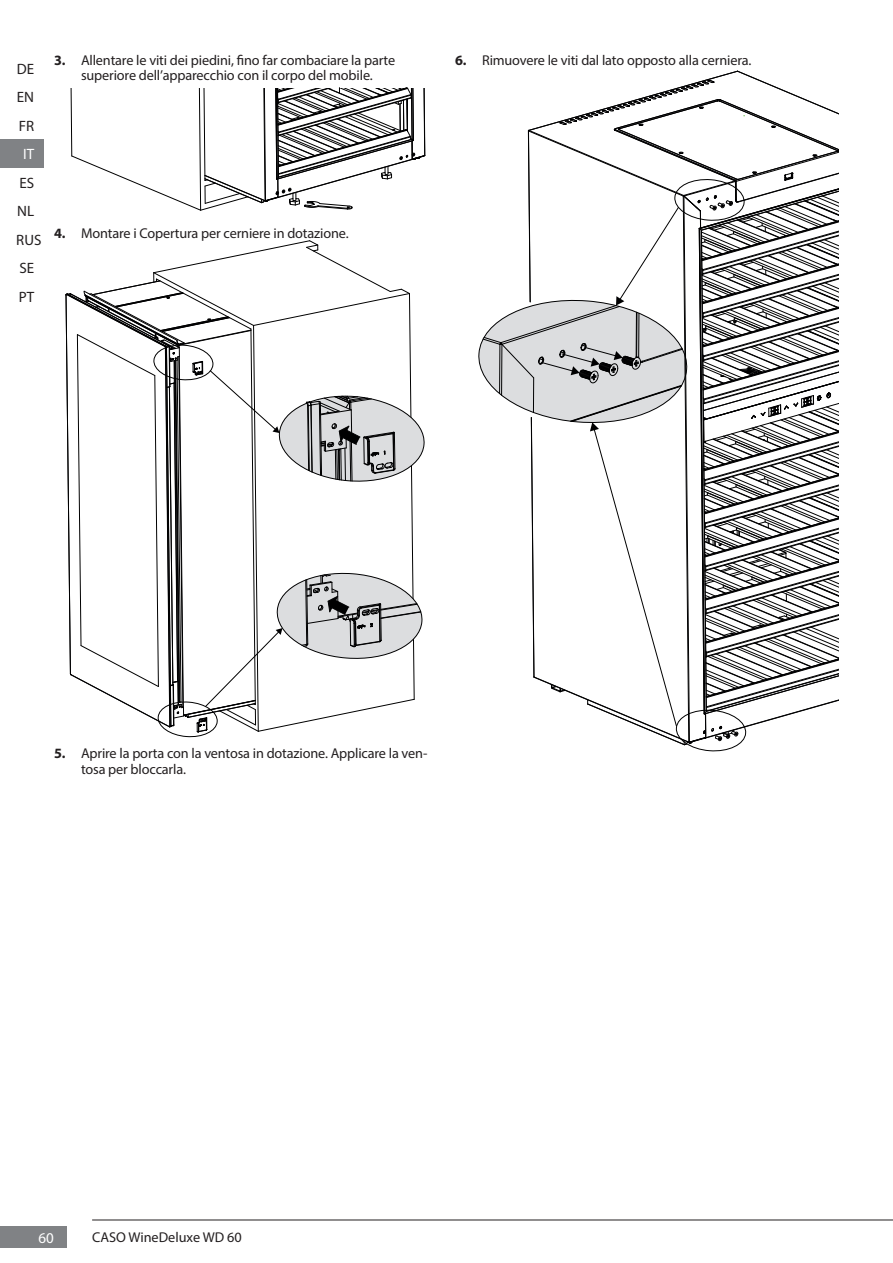
<style>
.page{position:relative;width:893px;height:1263px;background:#fff}
.page>*{position:absolute;margin:0;border:0;box-sizing:border-box;transform-origin:0 0}
.t1{font:15px/28.5px "Myriad Pro";color:#231f20;text-align:justify}
.t2{font:15px "Myriad Pro";color:#fff}
.t3{font:14.25px/15.8px "Myriad Pro";letter-spacing:-.01em;color:#231f20;text-align:center}
.s1{font-weight:700}
</style>
<div class="page">
<hr style="left:92px;top:1219px;width:801px;height:1px;background:#231f20">
<div style="left:0;top:1226px;width:67px;height:22px;background:#808285"></div>
<div style="left:0;top:139px;width:43px;height:29px;background:#808285"></div>
<svg style="left:70px;top:87px;width:355px;height:124px"></svg>
<svg style="left:66px;top:240px;width:359px;height:498px"></svg>
<svg style="left:478px;top:71px;width:361px;height:681px"></svg>
<p class="t1" style="left:17px;top:54px;width:19px">DE EN FR</p>
<p class="t2" style="left:23px;top:145px;width:13px">IT</p>
<p class="t1" style="left:19px;top:168px;width:16px">ES</p>
<p class="t1" style="left:17px;top:197px;width:18px">NL</p>
<p class="t1" style="left:16px;top:225px;width:27px">RUS</p>
<p class="t1" style="left:19px;top:254px;width:16px">SE</p>
<p class="t1" style="left:19px;top:282px;width:17px">PT</p>
<p class="t3" style="left:54px;top:52px;width:343px"><span class="s1">3.</span> Allentare le viti dei piedini, fino far combaciare la parte superiore dell’apparecchio con il corpo del mobile.</p>
<p class="t3" style="left:54px;top:225px;width:296px"><span class="s1">4.</span> Montare i Copertura per cerniere in dotazione.</p>
<p class="t3" style="left:455px;top:52px;width:298px"><span class="s1">6.</span> Rimuovere le viti dal lato opposto alla cerniera.</p>
<p class="t3" style="left:81px;top:745px;width:348px;text-align:left;text-indent:-27px"><span class="s1">5.</span> Aprire la porta con la ventosa in dotazione. Applicare la ven&shy;tosa per bloccarla.</p>
<p class="t2" style="left:39px;top:1228px;width:17px">60</p>
<p class="t3" style="left:92px;top:1229px;width:151px">CASO WineDeluxe WD 60</p>
</div>
